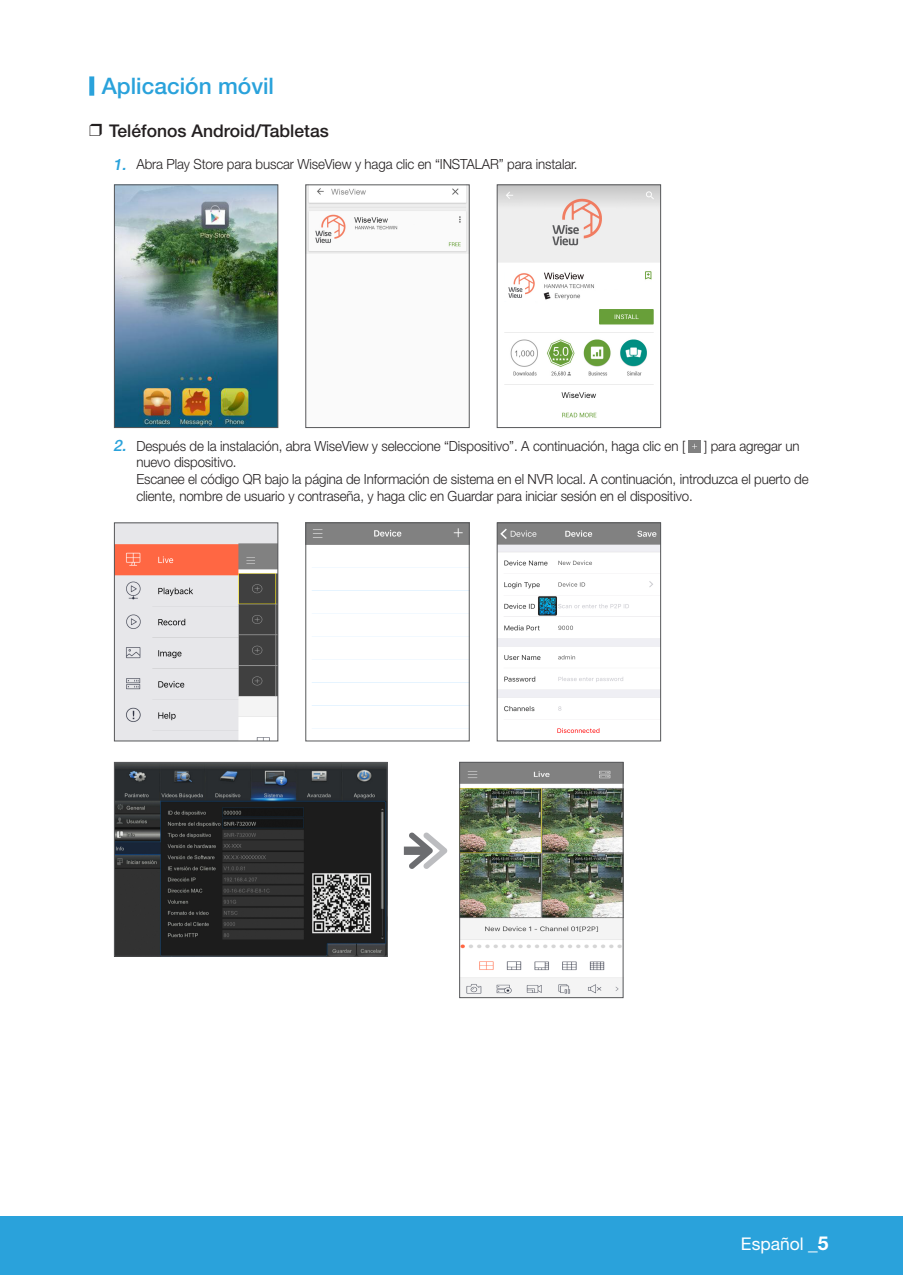
<style>
.page{position:relative;width:903px;height:1275px;background:#fff}
.page>*{position:absolute;margin:0;border:0;box-sizing:border-box;transform-origin:0 0}
.t1{font:500 22.75px "Helvetica Neue cp";color:#2aa2db}
.t2{font:500 17.5px "Helvetica Neue cp";color:#231f20}
.t3{font:17.5px "Helvetica Neue cp";color:#fff}
.t4{font:300 14px/16.8px "Helvetica Neue cp";letter-spacing:-.01em;color:#231f20;scale:.95 1}
.s1{font-weight:500;font-style:italic;font-size:15.75px;color:#2aa2db}
.s2{font-weight:700;font-size:19.25px}
</style>
<div class="page">
<div style="left:0;top:1216px;width:903px;height:59px;background:#2aa2db"></div>
<div style="left:89px;top:76px;width:5px;height:20px;background:#2aa2db"></div>
<svg style="left:689px;top:441px;width:11px;height:12px"></svg>
<img style="left:116px;top:187px;width:160px;height:239px">
<div style="left:114px;top:185px;width:164px;height:243px;border:1px solid #57585a"></div>
<img style="left:307px;top:187px;width:160px;height:67px">
<div style="left:305px;top:185px;width:164px;height:243px;border:1px solid #57585a"></div>
<img style="left:499px;top:187px;width:160px;height:231px">
<div style="left:497px;top:185px;width:164px;height:243px;border:1px solid #57585a"></div>
<img style="left:116px;top:525px;width:160px;height:214px">
<div style="left:114px;top:523px;width:164px;height:218px;border:1px solid #57585a"></div>
<img style="left:307px;top:525px;width:160px;height:204px">
<div style="left:305px;top:523px;width:164px;height:218px;border:1px solid #57585a"></div>
<img style="left:499px;top:525px;width:160px;height:208px">
<div style="left:497px;top:523px;width:164px;height:218px;border:1px solid #57585a"></div>
<svg style="left:404px;top:832px;width:43px;height:37px"></svg>
<img style="left:461px;top:764px;width:160px;height:232px">
<div style="left:459px;top:762px;width:164px;height:236px;border:1px solid #57585a"></div>
<img style="left:116px;top:764px;width:269px;height:190px">
<div style="left:114px;top:762px;width:273px;height:194px;border:1px solid #57585a"></div>
<h1 class="t1" style="left:102px;top:73px;width:174px">Aplicación móvil</h1>
<p class="t2" style="left:89px;top:120px;width:241px">❒ Teléfonos Android/Tabletas</p>
<p class="t4" style="left:113px;top:156px;width:490px"><span class="s1">1.</span> Abra Play Store para buscar WiseView y haga clic en “INSTALAR” para instalar.</p>
<p class="t4" style="left:113px;top:437px;width:604px"><span class="s1">2.</span> Después de la instalación, abra WiseView y seleccione “Dispositivo”. A continuación, haga clic en [</p>
<p class="t4" style="left:704px;top:437px;width:102px">] para agregar un</p>
<p class="t4" style="left:136px;top:454px;width:709px">nuevo dispositivo.<br>Escanee el código QR bajo la página de Información de sistema en el NVR local. A continuación, introduzca el puerto de cliente, nombre de usuario y contraseña, y haga clic en Guardar para iniciar sesión en el dispositivo.</p>
<p class="t3" style="left:741px;top:1234px;width:89px">Español <span class="s2">_5</span></p>
</div>
